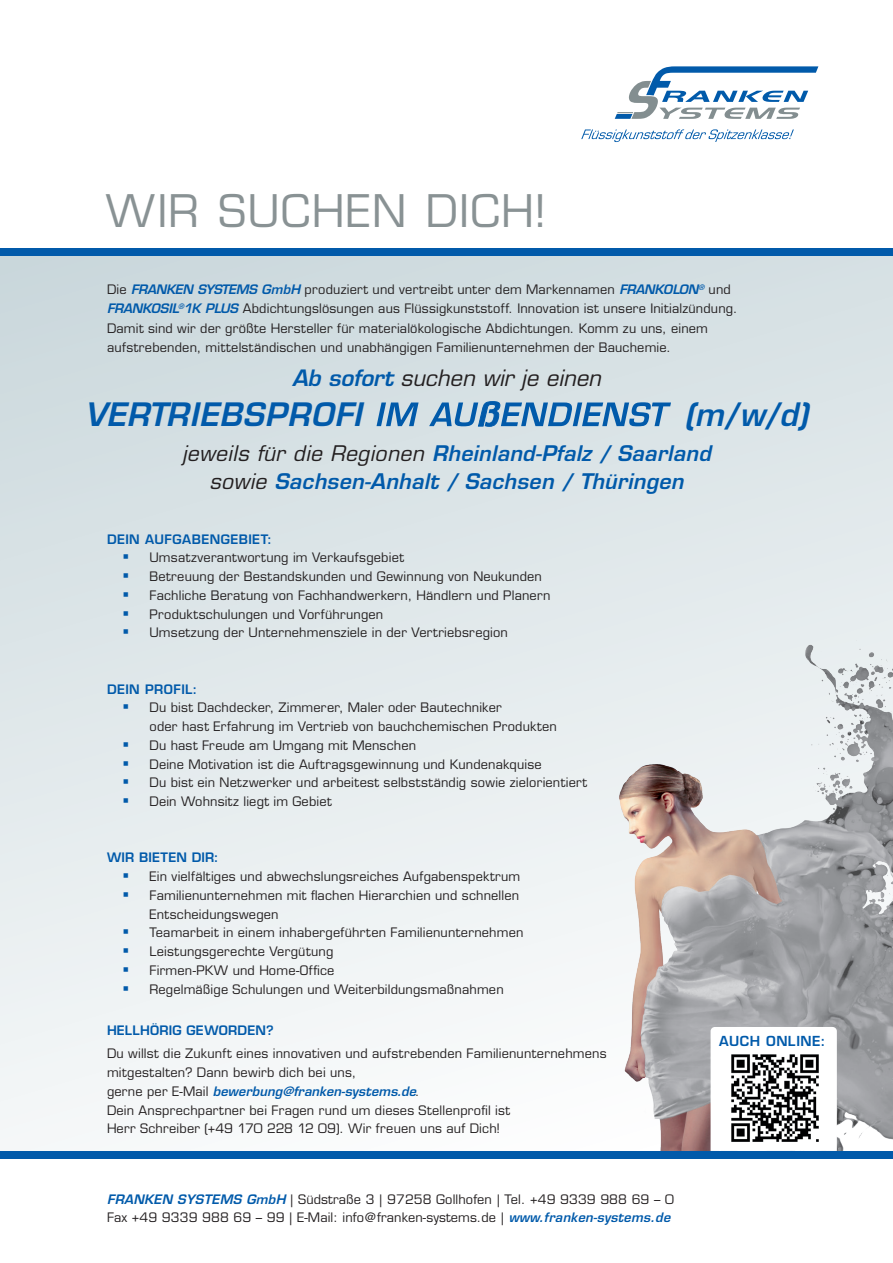
<style>
.page{position:relative;width:893px;height:1263px;background:#fff}
.page>*{position:absolute;margin:0;border:0;box-sizing:border-box;transform-origin:0 0}
.t1{font:43.8px "Eurostile LT Std";letter-spacing:.035em;color:#899294}
.t2{font:italic 600 31.5px "Eurostile LT Std";letter-spacing:.02em;color:#015aaa}
.t3{font:italic 22.05px "Eurostile LT Std";color:#231f20}
.t4{font:italic 600 21px/28px "Eurostile LT Std";letter-spacing:.015em;color:#015aaa;text-align:center}
.t5{font:600 13.5px "Eurostile LT Std";letter-spacing:.04em;color:#015aaa}
.t6{font:12.75px/18.8px "Eurostile LT Std";letter-spacing:.015em;color:#231f20}
.t7{font:600 12.75px "Eurostile LT Std";letter-spacing:.03em;color:#015aaa}
.t8{font:600 12.75px "Eurostile LT Std";letter-spacing:.01em;color:#015aaa}
.s1{font-weight:600;font-style:italic;color:#015aaa}
.s2{font-weight:600;color:#015aaa}
.s3{font-weight:400;color:#231f20}
</style>
<div class="page">
<div style="left:0;top:252px;width:893px;height:902px;background:linear-gradient(to bottom,#cfdbdf,#f9fafb)"></div>
<svg style="left:615px;top:66px;width:203px;height:53px"></svg>
<svg style="left:581px;top:129px;width:213px;height:13px"></svg>
<img style="left:612px;top:638px;width:281px;height:513px">
<div style="left:0;top:1151px;width:893px;height:7px;background:#015aaa"></div>
<svg style="left:711px;top:1027px;width:126px;height:124px"></svg>
<img style="left:726px;top:1049px;width:97px;height:98px">
<div style="left:0;top:248px;width:893px;height:7px;background:#015aaa"></div>
<svg style="left:376px;top:401px;width:295px;height:25px;background:#79a6ca"></svg>
<svg style="left:124px;top:555px;width:4px;height:4px"></svg>
<svg style="left:124px;top:573px;width:4px;height:5px"></svg>
<svg style="left:124px;top:592px;width:4px;height:5px"></svg>
<svg style="left:124px;top:611px;width:4px;height:4px"></svg>
<svg style="left:124px;top:630px;width:4px;height:4px"></svg>
<svg style="left:124px;top:705px;width:4px;height:4px"></svg>
<svg style="left:124px;top:742px;width:4px;height:5px"></svg>
<svg style="left:124px;top:761px;width:4px;height:4px"></svg>
<svg style="left:124px;top:780px;width:4px;height:4px"></svg>
<svg style="left:124px;top:798px;width:4px;height:5px"></svg>
<svg style="left:124px;top:873px;width:4px;height:5px"></svg>
<svg style="left:124px;top:892px;width:4px;height:5px"></svg>
<svg style="left:124px;top:930px;width:4px;height:4px"></svg>
<svg style="left:124px;top:948px;width:4px;height:5px"></svg>
<svg style="left:124px;top:967px;width:4px;height:5px"></svg>
<svg style="left:124px;top:986px;width:4px;height:4px"></svg>
<h1 class="t1" style="left:106px;top:185px;width:442px">WIR SUCHEN DICH!</h1>
<p class="t6" style="left:107px;top:279px;width:632px;line-height:19.5px">Die <span class="s1">FRANKEN SYSTEMS GmbH</span> produziert und vertreibt unter dem Markennamen <span class="s1">FRANKOLON</span><sup>®</sup> und <span class="s1">FRANKOSIL</span><sup>®</sup><span class="s1">1K PLUS</span> Abdichtungslösungen aus Flüssigkunststoff. Innovation ist unsere Initialzündung.<br>Damit sind wir der größte Hersteller für materialökologische Abdichtungen. Komm zu uns, einem aufstrebenden, mittelständischen und unabhängigen Familienunternehmen der Bauchemie.</p>
<h3 class="t3" style="left:292px;top:365px;width:310px"><span class="s2">Ab sofort</span> suchen wir je einen</h3>
<h2 class="t2" style="left:85px;top:395px;width:278px">VERTRIEBSPROFI</h2>
<h2 class="t2" style="left:684px;top:395px;width:125px">(m/w/d)</h2>
<h3 class="t4" style="left:182px;top:440px;width:530px"><span class="s3">jeweils für die Regionen</span> Rheinland-Pfalz /Saarland <span class="s3">sowie</span> Sachsen-Anhalt /Sachsen /Thüringen</h3>
<p class="t7" style="left:107px;top:531px;width:166px">DEIN AUFGABENGEBIET:</p>
<p class="t6" style="left:150px;top:548px;width:402px">Umsatzverantwortung im Verkaufsgebiet<br>Betreuung der Bestandskunden und Gewinnung von Neukunden Fachliche Beratung von Fachhandwerkern, Händlern und Planern Produktschulungen und Vorführungen<br>Umsetzung der Unternehmensziele in der Vertriebsregion</p>
<p class="t7" style="left:107px;top:681px;width:92px">DEIN PROFIL:</p>
<p class="t6" style="left:150px;top:698px;width:439px">Du bist Dachdecker, Zimmerer, Maler oder Bautechniker<br>oder hast Erfahrung im Vertrieb von bauchchemischen Produkten<br>Du hast Freude am Umgang mit Menschen<br>Deine Motivation ist die Auftragsgewinnung und Kundenakquise<br>Du bist ein Netzwerker und arbeitest selbstständig sowie zielorientiert Dein Wohnsitz liegt im Gebiet</p>
<p class="t8" style="left:107px;top:850px;width:113px">WIR BIETEN DIR:</p>
<p class="t6" style="left:150px;top:867px;width:375px">Ein vielfältiges und abwechslungsreiches Aufgabenspektrum Familienunternehmen mit flachen Hierarchien und schnellen Entscheidungswegen<br>Teamarbeit in einem inhabergeführten Familienunternehmen Leistungsgerechte Vergütung<br>Firmen-PKW und Home-Office<br>Regelmäßige Schulungen und Weiterbildungsmaßnahmen</p>
<p class="t7" style="left:107px;top:1023px;width:168px">HELLHÖRIG GEWORDEN?</p>
<p class="t6" style="left:107px;top:1044px;width:501px">Du willst die Zukunft eines innovativen und aufstrebenden Familienunternehmens mitgestalten? Dann bewirb dich bei uns,<br>gerne per E-Mail <span class="s1">bewerbung@franken-systems.de</span>.<br>Dein Ansprechpartner bei Fragen rund um dieses Stellenprofil ist<br>Herr Schreiber (+49 170 228 12 09). Wir freuen uns auf Dich!</p>
<p class="t6" style="left:107px;top:1191px;width:568px;line-height:18px"><span class="s1">FRANKEN SYSTEMS GmbH</span> | Südstraße 3 | 97258 Gollhofen | Tel. +49 9339 988 69 – 0<br>Fax +49 9339 988 69 – 99 | E-Mail: info@franken-systems.de | <span class="s1">www.franken-systems.de</span></p>
<p class="t5" style="left:719px;top:1032px;width:108px">AUCH ONLINE:</p>
</div>
